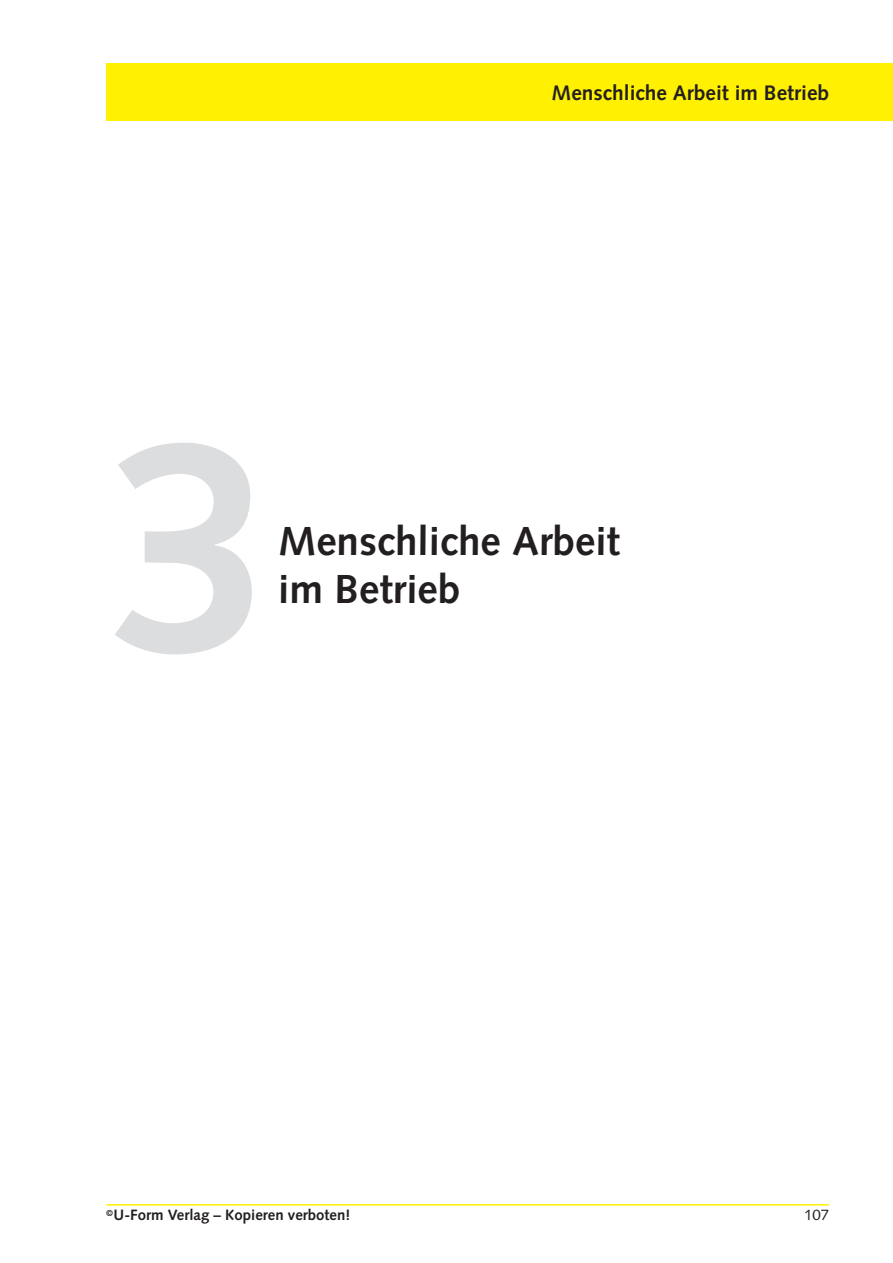
<style>
.page{position:relative;width:893px;height:1263px;background:#fff}
.page>*{position:absolute;margin:0;border:0;box-sizing:border-box;transform-origin:0 0}
.t1{font:700 300px "Syntax LT Std";color:#dcdddf}
.t2{font:700 40.5px "Syntax LT Std";color:#231f20}
.t3{font:700 21px "Syntax LT Std";color:#231f20}
.t4{font:700 15px "Syntax LT Std";color:#231f20}
.t5{font:15px "Syntax LT Std";color:#231f20}
</style>
<div class="page">
<hr style="left:106px;top:1204px;width:723px;height:1px;background:#fff101">
<div style="left:106px;top:64px;width:787px;height:57px;background:#fff101"></div>
<h3 class="t3" style="left:551px;top:81px;width:279px">Menschliche Arbeit im Betrieb</h3>
<h1 class="t1" style="left:106px;top:375px;width:168px">3</h1>
<h2 class="t2" style="left:278px;top:517px;width:343px">Menschliche Arbeit</h2>
<h2 class="t2" style="left:278px;top:566px;width:184px">im Betrieb</h2>
<p class="t4" style="left:106px;top:1207px;width:246px"><sup>©</sup>U-Form Verlag – Kopieren verboten!</p>
<p class="t5" style="left:804px;top:1206px;width:27px">107</p>
</div>
